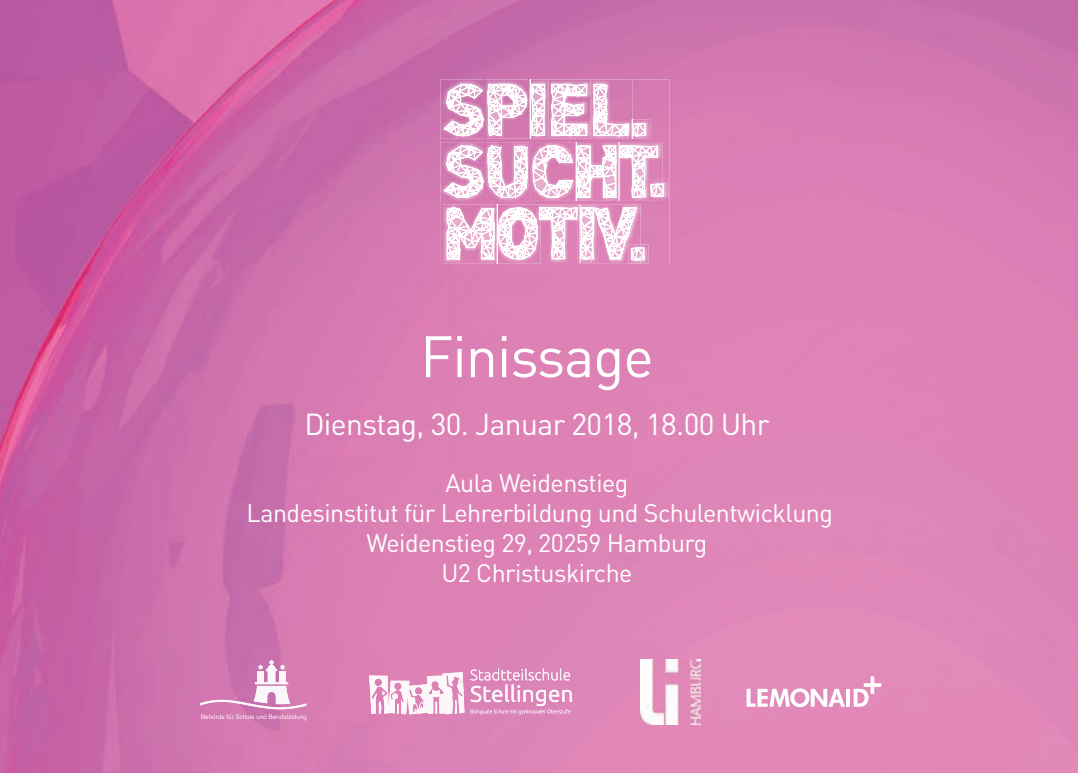
<style>
.page{position:relative;width:1078px;height:773px;background:#fff}
.page>*{position:absolute;margin:0;border:0;box-sizing:border-box;transform-origin:0 0}
.t1{font:57.5px "DIN";letter-spacing:-.02em;color:#fff}
.t2{font:30px "DIN";letter-spacing:-.02em;color:#fff}
.t3{font:25px/30px "DIN";letter-spacing:-.02em;color:#fff;text-align:center}
</style>
<div class="page">
<img style="left:0;top:0;width:448px;height:772px">
<img style="left:448px;top:0;width:629px;height:85px">
<img style="left:388px;top:680px;width:21px;height:34px">
<img style="left:427px;top:675px;width:15px;height:38px">
<svg style="left:470px;top:668px;width:100px;height:12px"></svg>
<img style="left:470px;top:685px;width:11px;height:17px">
<img style="left:483px;top:686px;width:7px;height:16px">
<svg style="left:492px;top:689px;width:10px;height:13px"></svg>
<img style="left:505px;top:684px;width:4px;height:18px">
<img style="left:511px;top:684px;width:4px;height:18px">
<img style="left:517px;top:685px;width:3px;height:16px">
<svg style="left:523px;top:689px;width:10px;height:12px"></svg>
<img style="left:535px;top:689px;width:11px;height:17px">
<svg style="left:549px;top:689px;width:22px;height:13px"></svg>
<svg style="left:470px;top:709px;width:100px;height:5px"></svg>
<img style="left:407px;top:684px;width:22px;height:30px">
<img style="left:369px;top:675px;width:20px;height:38px">
<svg style="left:382px;top:690px;width:3px;height:5px"></svg>
<img style="left:442px;top:672px;width:22px;height:42px">
<svg style="left:454px;top:700px;width:3px;height:13px"></svg>
<svg style="left:411px;top:700px;width:13px;height:13px"></svg>
<img style="left:201px;top:714px;width:105px;height:6px">
<img style="left:200px;top:699px;width:106px;height:10px">
<img style="left:254px;top:660px;width:36px;height:44px">
<svg style="left:746px;top:688px;width:98px;height:19px"></svg>
<svg style="left:853px;top:676px;width:28px;height:30px"></svg>
<img style="left:640px;top:659px;width:60px;height:64px">
<img style="left:665px;top:180px;width:3px;height:19px">
<svg style="left:438px;top:40px;width:227px;height:233px"></svg>
<h1 class="t1" style="left:420px;top:324px;width:235px">Finissage</h1>
<p class="t2" style="left:304px;top:406px;width:466px">Dienstag, 30. Januar 2018, 18.00 Uhr</p>
<p class="t3" style="left:246px;top:468px;width:588px">Aula Weidenstieg<br>Landesinstitut für Lehrerbildung und Schulentwicklung<br>Weidenstieg 29, 20259 Hamburg<br>U2 Christuskirche</p>
</div>
